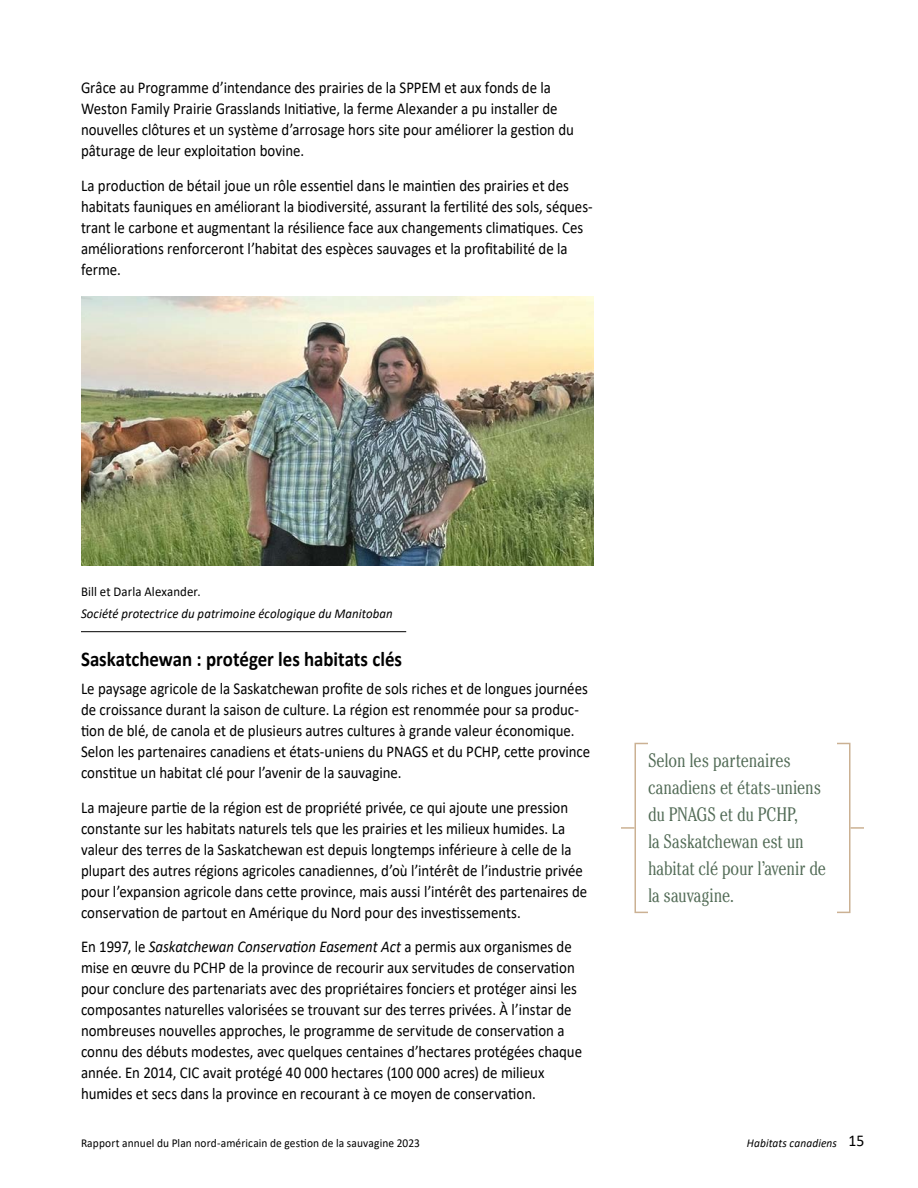
<style>
.page{position:relative;width:918px;height:1188px;background:#fff}
.page>*{position:absolute;margin:0;border:0;box-sizing:border-box;transform-origin:0 0}
.Article_subheading{font:700 21px "Calibri";color:#000;scale:.9 1}
.t1{font:300 condensed 19.5px/27px "Cheltenham Pro";letter-spacing:-.01em;color:#526b56}
.Body_text{font:16.5px/21px "Calibri";color:#000;scale:.9 1}
.t2{font:italic 13.5px/21.8px "Calibri";letter-spacing:.005em;color:#000;scale:.95 1}
.t3{font:12px "Calibri";letter-spacing:.01em;color:#000;scale:.95 1}
.t4{font:italic 12px "Calibri";letter-spacing:.01em;color:#000;scale:.95 1}
.s1{font-style:normal}
.s2{font-style:italic}
.s3{font-style:normal;font-size:16.5px}
</style>
<div class="page">
<img style="left:81px;top:296px;width:513px;height:270px">
<hr style="left:81px;top:631px;width:325px;height:1px;background:#000">
<svg style="left:621px;top:827px;width:13px;height:2px"></svg>
<div style="left:836px;top:743px;width:14px;height:170px;border:2px solid #cbb193"></div>
<svg style="left:850px;top:827px;width:14px;height:2px"></svg>
<div style="left:634px;top:743px;width:15px;height:170px;border:2px solid #cbb193"></div>
<p class="Body_text" style="left:81px;top:77px;width:549px">Grâce au Programme d’intendance des prairies de la SPPEM et aux fonds de la Weston Family Prairie Grasslands Initiative, la ferme Alexander a pu installer de nouvelles clôtures et un système d’arrosage hors site pour améliorer la gestion du pâturage de leur exploitation bovine.</p>
<p class="Body_text" style="left:81px;top:174px;width:570px">La production de bétail joue un rôle essentiel dans le maintien des prairies et des habitats fauniques en améliorant la biodiversité, assurant la fertilité des sols, séques&shy;trant le carbone et augmentant la résilience face aux changements climatiques. Ces améliorations renforceront l’habitat des espèces sauvages et la profitabilité de la ferme.</p>
<p class="t2" style="left:81px;top:580px;width:330px"><span class="s1">Bill et Darla Alexander.<br></span>Société protectrice du patrimoine écologique du Manitoban</p>
<h5 class="Article_subheading" style="left:81px;top:645px;width:358px">Saskatchewan : protéger les habitats clés</h5>
<p class="Body_text" style="left:81px;top:678px;width:567px">Le paysage agricole de la Saskatchewan profite de sols riches et de longues journées de croissance durant la saison de culture. La région est renommée pour sa produc&shy;tion de blé, de canola et de plusieurs autres cultures à grande valeur économique.<br>Selon les partenaires canadiens et états-uniens du PNAGS et du PCHP, cette province constitue un habitat clé pour l’avenir de la sauvagine.</p>
<p class="Body_text" style="left:81px;top:796px;width:564px">La majeure partie de la région est de propriété privée, ce qui ajoute une pression constante sur les habitats naturels tels que les prairies et les milieux humides. La valeur des terres de la Saskatchewan est depuis longtemps inférieure à celle de la plupart des autres régions agricoles canadiennes, d’où l’intérêt de l’industrie privée pour l’expansion agricole dans cette province, mais aussi l’intérêt des partenaires de conservation de partout en Amérique du Nord pour des investissements.</p>
<p class="Body_text" style="left:81px;top:936px;width:558px">En 1997, le <span class="s2">Saskatchewan Conservation Easement Act</span> a permis aux organismes de mise en œuvre du PCHP de la province de recourir aux servitudes de conservation pour conclure des partenariats avec des propriétaires fonciers et protéger ainsi les composantes naturelles valorisées se trouvant sur des terres privées. À l’instar de nombreuses nouvelles approches, le programme de servitude de conservation a connu des débuts modestes, avec quelques centaines d’hectares protégées chaque année. En 2014, CIC avait protégé 40 000 hectares (100 000 acres) de milieux humides et secs dans la province en recourant à ce moyen de conservation.</p>
<p class="t1" style="left:648px;top:747px;width:180px">Selon les partenaires canadiens et états-uniens du PNAGS et du PCHP,<br>la Saskatchewan est un habitat clé pour l’avenir de la sauvagine.</p>
<p class="t3" style="left:81px;top:1135px;width:358px">Rapport annuel du Plan nord-américain de gestion de la sauvagine 2023</p>
<p class="t4" style="left:747px;top:1135px;width:125px">Habitats canadiens <span class="s3">15</span></p>
</div>
